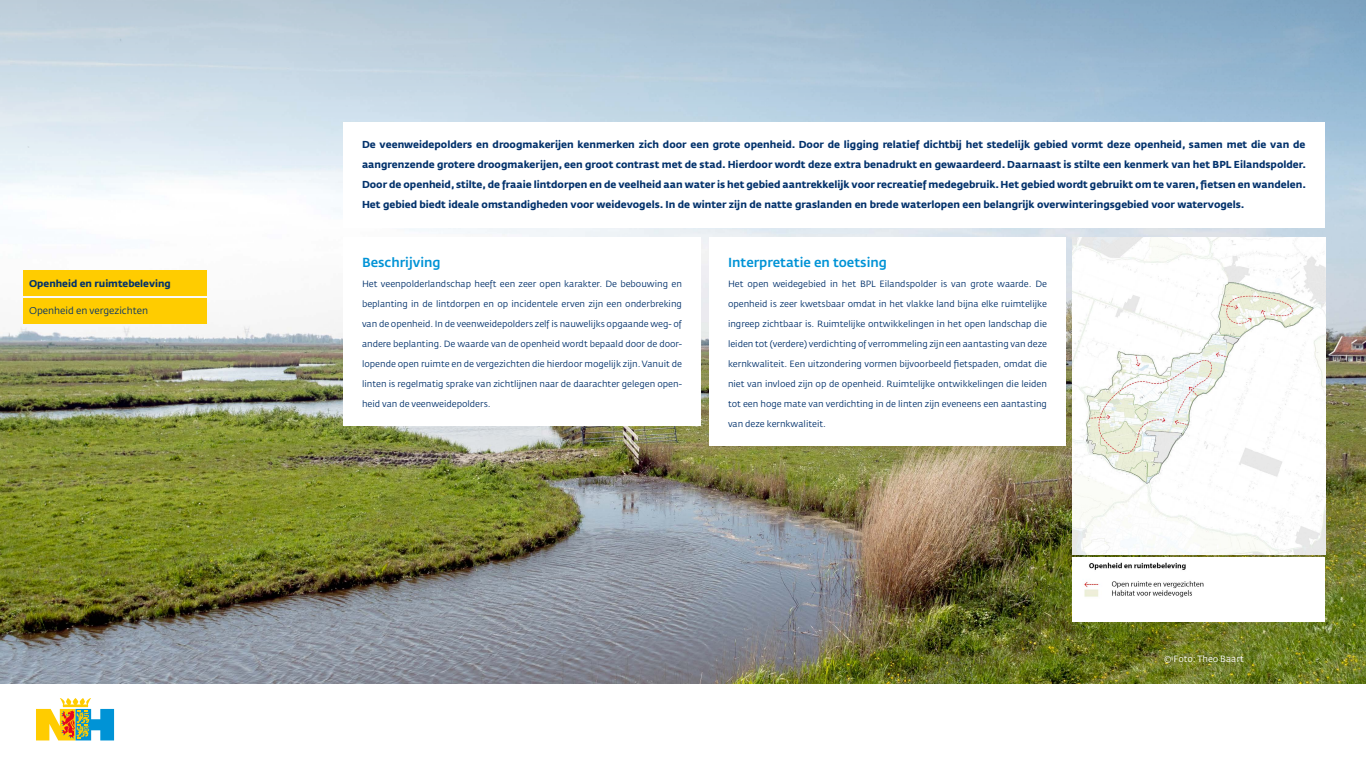
<style>
.page{position:relative;width:1366px;height:768px;background:#fff}
.page>*{position:absolute;margin:0;border:0;box-sizing:border-box;transform-origin:0 0}
.Txt{font:500 13px "Fedra Sans Std";color:#0093d6}
.txt_bold{font:700 10px/20px "Fedra Sans Std";color:#03326c;text-align:justify}
.t1{font:700 9.8px "Fedra Sans Std";color:#03326c}
.NAV_tekst_actief{font:9.8px "Fedra Sans Std";color:#03326c}
.Txt-2{font:9px "Fedra Sans Std";color:#03326c}
.t2{font:9px "Fedra Sans Std";color:#fff}
</style>
<div class="page">
<img style="left:0;top:194px;width:1366px;height:490px">
<svg style="left:0;top:0;width:1366px;height:194px;background:#b7cdde"></svg>
<svg style="left:36px;top:698px;width:78px;height:42px"></svg>
<img style="left:1072px;top:238px;width:253px;height:317px">
<img style="left:1072px;top:557px;width:253px;height:65px">
<div style="left:709px;top:238px;width:357px;height:208px;background:#fff"></div>
<div style="left:343px;top:238px;width:358px;height:188px;background:#fff"></div>
<div style="left:343px;top:122px;width:982px;height:106px;background:#fff"></div>
<div style="left:23px;top:298px;width:184px;height:26px;background:#fc0"></div>
<div style="left:23px;top:270px;width:184px;height:26px;background:#fc0"></div>
<p class="t1" style="left:29px;top:277px;width:143px">Openheid en ruimtebeleving</p>
<p class="NAV_tekst_actief" style="left:29px;top:305px;width:121px">Openheid en vergezichten</p>
<p class="txt_bold" style="left:362px;top:135px;width:946px">De veenweidepolders en droogmakerijen kenmerken zich door een grote openheid. Door de ligging relatief dichtbij het stedelijk gebied vormt deze openheid, samen met die van de aangrenzende grotere droogmakerijen, een groot contrast met de stad. Hierdoor wordt deze extra benadrukt en gewaardeerd. Daarnaast is stilte een kenmerk van het BPL Eilandspolder.<br>Door de openheid, stilte, de fraaie lintdorpen en de veelheid aan water is het gebied aantrekkelijk voor recreatief medegebruik. Het gebied wordt gebruikt om te varen, fietsen en wandelen.<br>Het gebied biedt ideale omstandigheden voor weidevogels. In de winter zijn de natte graslanden en brede waterlopen een belangrijk overwinteringsgebied voor watervogels.</p>
<p class="Txt" style="left:362px;top:254px;width:80px">Beschrijving</p>
<p class="Txt-2" style="left:362px;top:278px;width:321px">Het veenpolderlandschap heeft een zeer open karakter. De bebouwing en</p>
<p class="Txt-2" style="left:362px;top:298px;width:321px">beplanting in de lintdorpen en op incidentele erven zijn een onderbreking</p>
<p class="Txt-2" style="left:362px;top:318px;width:321px">van de openheid. In de veenweidepolders zelf is nauwelijks opgaande weg- of</p>
<p class="Txt-2" style="left:362px;top:338px;width:322px">andere beplanting. De waarde van de openheid wordt bepaald door de door-</p>
<p class="Txt-2" style="left:362px;top:358px;width:321px">lopende open ruimte en de vergezichten die hierdoor mogelijk zijn. Vanuit de</p>
<p class="Txt-2" style="left:362px;top:378px;width:322px">linten is regelmatig sprake van zichtlijnen naar de daarachter gelegen open-</p>
<p class="Txt-2" style="left:362px;top:398px;width:130px">heid van de veenweidepolders.</p>
<p class="Txt" style="left:728px;top:254px;width:161px">Interpretatie en toetsing</p>
<p class="Txt-2" style="left:728px;top:278px;width:321px">Het open weidegebied in het BPL Eilandspolder is van grote waarde. De</p>
<p class="Txt-2" style="left:728px;top:298px;width:320px">openheid is zeer kwetsbaar omdat in het vlakke land bijna elke ruimtelijke</p>
<p class="Txt-2" style="left:728px;top:318px;width:320px">ingreep zichtbaar is. Ruimtelijke ontwikkelingen in het open landschap die</p>
<p class="Txt-2" style="left:728px;top:338px;width:321px">leiden tot (verdere) verdichting of verrommeling zijn een aantasting van deze</p>
<p class="Txt-2" style="left:728px;top:358px;width:321px">kernkwaliteit. Een uitzondering vormen bijvoorbeeld fietspaden, omdat die</p>
<p class="Txt-2" style="left:728px;top:378px;width:321px">niet van invloed zijn op de openheid. Ruimtelijke ontwikkelingen die leiden</p>
<p class="Txt-2" style="left:728px;top:398px;width:321px">tot een hoge mate van verdichting in de linten zijn eveneens een aantasting</p>
<p class="Txt-2" style="left:728px;top:418px;width:100px">van deze kernkwaliteit.</p>
<p class="t2" style="left:1164px;top:653px;width:82px">© Foto: Theo Baart</p>
</div>
